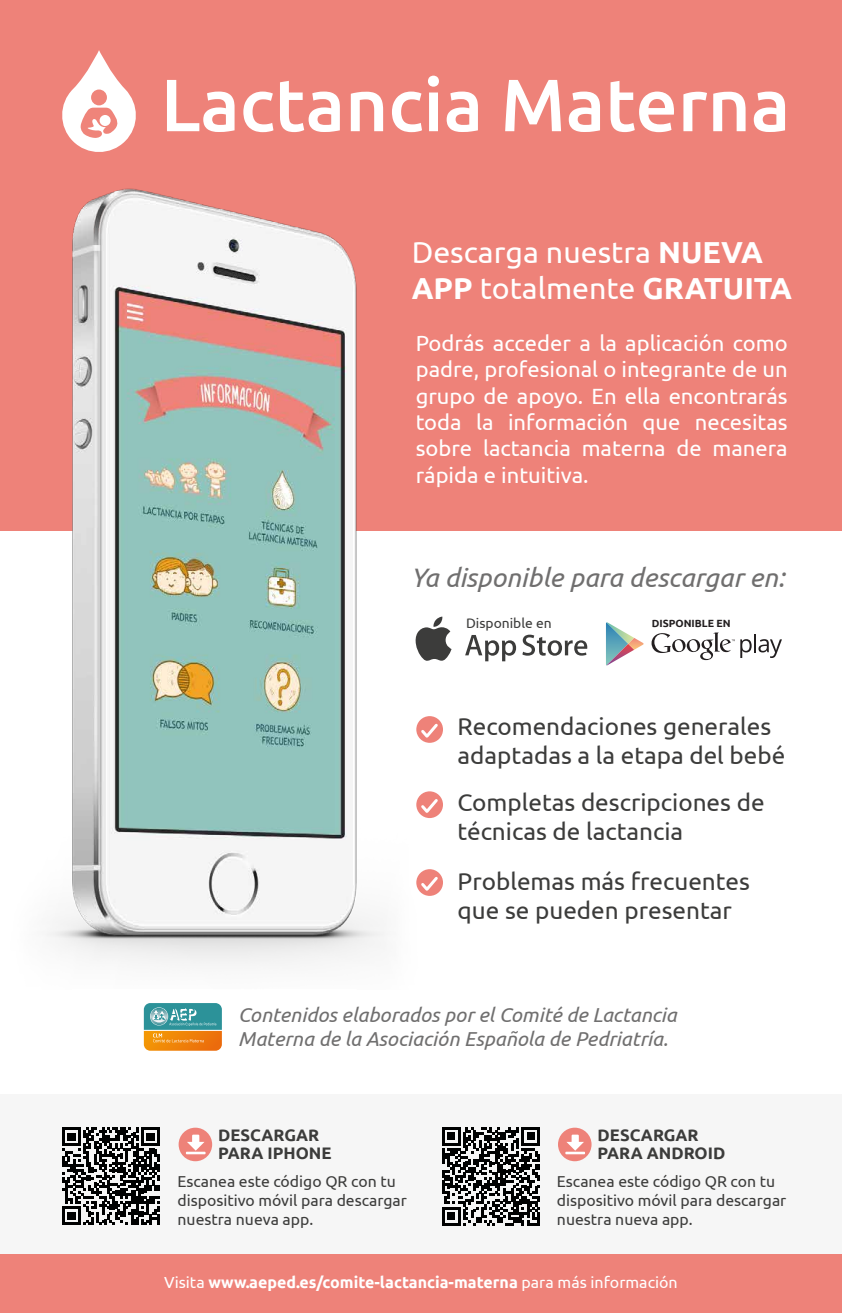
<style>
.page{position:relative;width:842px;height:1313px;background:#fff}
.page>*{position:absolute;margin:0;border:0;box-sizing:border-box;transform-origin:0 0}
.t1{font:500 73.9px "Ubuntu";color:#fff}
.t2{font:30.3px/36.4px "Ubuntu";color:#fff}
.t3{font:italic 26.6px "Ubuntu";color:#706f6f}
.t4{font:24.3px/29.2px "Ubuntu";color:#3c3c3b}
.t5{font:22px/26.4px "Ubuntu";color:#fff;text-align:justify}
.t6{font:italic 20.2px/24.2px "Ubuntu";color:#706f6f}
.t7{font:700 16.7px/18.3px "Ubuntu";color:#3c3c3b}
.t8{font:700 16px "Ubuntu";color:#fff}
.t9{font:15.8px/18.9px "Ubuntu";color:#3c3c3b}
.t10{font:13.8px "Ubuntu";color:#3c3c3b}
.t11{font:700 10.4px "Ubuntu";color:#221e1f}
.s1{font-weight:700}
.s2{font-weight:400}
</style>
<div class="page">
<div style="left:0;top:1093px;width:842px;height:219px;background:#f6f6f6"></div>
<div style="left:0;top:0;width:842px;height:531px;background:#ee8279"></div>
<div style="left:0;top:1253px;width:842px;height:59px;background:#ee8279"></div>
<svg style="left:606px;top:622px;width:38px;height:43px"></svg>
<svg style="left:651px;top:632px;width:131px;height:28px"></svg>
<svg style="left:434px;top:616px;width:17px;height:44px"></svg>
<svg style="left:465px;top:635px;width:51px;height:26px"></svg>
<svg style="left:522px;top:634px;width:65px;height:21px"></svg>
<div style="left:416px;top:716px;width:27px;height:26px;background:#ee8279;border-radius:50%"></div>
<svg style="left:434px;top:723px;width:6px;height:17px"></svg>
<svg style="left:416px;top:791px;width:27px;height:27px"></svg>
<svg style="left:434px;top:796px;width:6px;height:20px"></svg>
<svg style="left:416px;top:869px;width:27px;height:26px"></svg>
<svg style="left:434px;top:874px;width:6px;height:19px"></svg>
<div style="left:179px;top:1127px;width:33px;height:34px;background:#ee8279;border-radius:50%"></div>
<div style="left:558px;top:1127px;width:33px;height:34px;background:#ee8279;border-radius:50%"></div>
<svg style="left:442px;top:1127px;width:98px;height:98px"></svg>
<hr style="left:537px;top:1211px;width:3px;height:14px;background:#000101">
<svg style="left:62px;top:1127px;width:98px;height:97px"></svg>
<svg style="left:62px;top:50px;width:74px;height:97px"></svg>
<img style="left:47px;top:147px;width:387px;height:817px">
<svg style="left:144px;top:1003px;width:78px;height:47px"></svg>
<svg style="left:186px;top:1134px;width:20px;height:20px"></svg>
<svg style="left:565px;top:1134px;width:20px;height:20px"></svg>
<h1 class="t1" style="left:161px;top:58px;width:631px">Lactancia Materna</h1>
<h2 class="t2" style="left:412px;top:233px;width:382px">Descarga nuestra <span class="s1">NUEVA<br>APP</span> totalmente <span class="s1">GRATUITA</span></h2>
<p class="t5" style="left:416px;top:329px;width:374px">Podrás acceder a la aplicación como padre, profesional o integrante de un grupo de apoyo. En ella encontrarás toda la información que necesitas sobre lactancia materna de manera rápida e intuitiva.</p>
<p class="t3" style="left:411px;top:561px;width:375px">Ya disponible para descargar en:</p>
<p class="t10" style="left:466px;top:614px;width:87px">Disponible en</p>
<p class="t11" style="left:652px;top:616px;width:81px">DISPONIBLE EN</p>
<p class="t4" style="left:457px;top:710px;width:329px">Recomendaciones generales adaptadas a la etapa del bebé</p>
<p class="t4" style="left:457px;top:786px;width:309px">Completas descripciones de técnicas de lactancia</p>
<p class="t4" style="left:457px;top:865px;width:294px">Problemas más frecuentes que se pueden presentar</p>
<p class="t6" style="left:238px;top:1001px;width:440px">Contenidos elaborados por el Comité de Lactancia<br>Materna de la Asociación Española de Pedriatría.</p>
<p class="t7" style="left:218px;top:1125px;width:115px">DESCARGAR<br>PARA IPHONE</p>
<p class="t9" style="left:178px;top:1171px;width:231px">Escanea este código QR con tu dispositivo móvil para descargar nuestra nueva app.</p>
<p class="t7" style="left:598px;top:1125px;width:129px">DESCARGAR<br>PARA ANDROID</p>
<p class="t9" style="left:557px;top:1171px;width:231px">Escanea este código QR con tu dispositivo móvil para descargar nuestra nueva app.</p>
<p class="t8" style="left:164px;top:1272px;width:515px"><span class="s2">Visita</span> www.aeped.es/comite-lactancia-materna <span class="s2">para más información</span></p>
</div>
